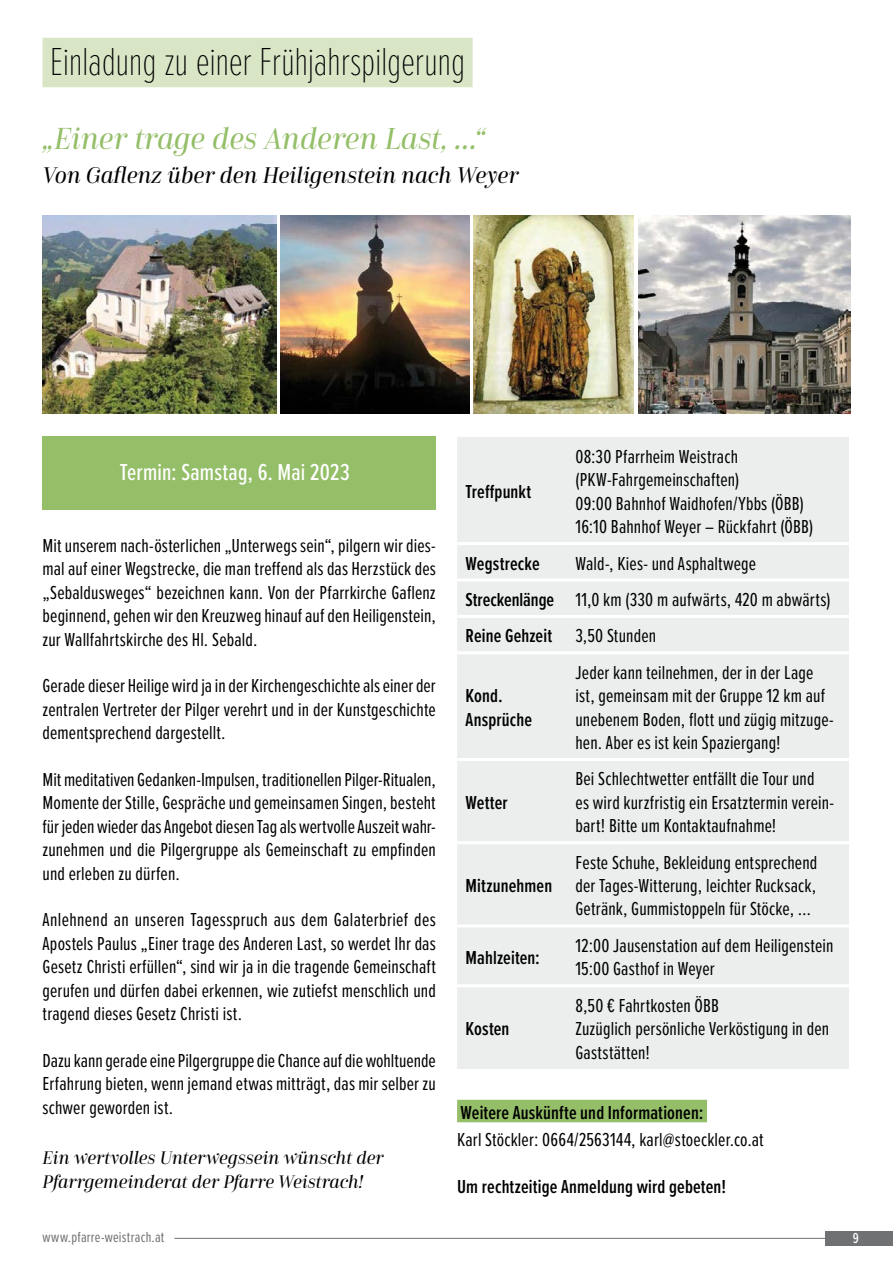
<style>
.page{position:relative;width:893px;height:1263px;background:#fff}
.page>*{position:absolute;margin:0;border:0;box-sizing:border-box;transform-origin:0 0}
.t1{font:100 40.5px "Proxima Nova Ex Cn";letter-spacing:-.01em;color:#000}
.t2{font:30px "Cabrito Didone Con Med It";letter-spacing:-.005em;color:#94be68}
.t3{font:500 24px "Proxima Nova Ex Cn";letter-spacing:.01em;color:#fff}
.t4{font:22.5px "Cabrito Didone Con Med It";color:#000}
.t5{font:19.5px/23.4px "Proxima Nova Ex Cn";letter-spacing:.005em;color:#000;text-align:justify}
.t6{font:600 19.5px/23.4px "Proxima Nova Ex Cn";letter-spacing:.01em;color:#000}
.t7{font:18px/24px "Cabrito Didone Con Med It";color:#000}
.t8{font:15px "Proxima Nova Ex Cn";letter-spacing:.015em;color:#707172}
.t9{font:500 15px "Proxima Nova Ex Cn";color:#fff}
.s1{font-weight:600}
</style>
<div class="page">
<div style="left:43px;top:437px;width:393px;height:73px;background:#94be68"></div>
<div style="left:43px;top:38px;width:430px;height:49px;background:#d8e6c6"></div>
<div style="left:457px;top:437px;width:392px;height:632px;background:#eceded"></div>
<hr style="left:457px;top:542px;width:110px;height:3px;background:#fff">
<hr style="left:567px;top:542px;width:282px;height:3px;background:#fff">
<hr style="left:457px;top:578px;width:110px;height:3px;background:#fff">
<hr style="left:567px;top:578px;width:282px;height:3px;background:#fff">
<hr style="left:457px;top:615px;width:110px;height:3px;background:#fff">
<hr style="left:567px;top:615px;width:282px;height:3px;background:#fff">
<hr style="left:457px;top:651px;width:110px;height:3px;background:#fff">
<hr style="left:567px;top:651px;width:282px;height:3px;background:#fff">
<hr style="left:457px;top:758px;width:110px;height:3px;background:#fff">
<hr style="left:567px;top:758px;width:282px;height:3px;background:#fff">
<hr style="left:457px;top:841px;width:110px;height:3px;background:#fff">
<hr style="left:567px;top:841px;width:282px;height:3px;background:#fff">
<hr style="left:457px;top:924px;width:110px;height:3px;background:#fff">
<hr style="left:567px;top:924px;width:282px;height:3px;background:#fff">
<hr style="left:457px;top:984px;width:110px;height:3px;background:#fff">
<hr style="left:567px;top:984px;width:282px;height:3px;background:#fff">
<img style="left:280px;top:215px;width:189px;height:198px">
<img style="left:474px;top:215px;width:160px;height:198px">
<img style="left:638px;top:215px;width:212px;height:198px">
<img style="left:43px;top:215px;width:233px;height:198px">
<div style="left:457px;top:1100px;width:250px;height:22px;background:#94be68"></div>
<hr style="left:174px;top:1238px;width:719px;height:1px;background:#707172">
<div style="left:825px;top:1231px;width:68px;height:15px;background:#707172"></div>
<h1 class="t1" style="left:50px;top:32px;width:417px">Einladung zu einer Frühjahrspilgerung</h1>
<h2 class="t2" style="left:43px;top:121px;width:444px">„Einer trage des Anderen Last, …“</h2>
<p class="t4" style="left:43px;top:163px;width:477px">Von Gaflenz über den Heiligenstein nach Weyer</p>
<p class="t3" style="left:120px;top:455px;width:231px">Termin: Samstag, 6. Mai 2023</p>
<p class="t5" style="left:43px;top:533px;width:395px">Mit unserem nach-österlichen „Unterwegs sein“, pilgern wir dies&shy;mal auf einer Wegstrecke, die man treffend als das Herzstück des „Sebaldusweges“ bezeichnen kann. Von der Pfarrkirche Gaflenz beginnend, gehen wir den Kreuzweg hinauf auf den Heiligenstein, zur Wallfahrtskirche des Hl. Sebald.</p>
<p class="t5" style="left:43px;top:673px;width:395px">Gerade dieser Heilige wird ja in der Kirchengeschichte als einer der zentralen Vertreter der Pilger verehrt und in der Kunstgeschichte dementsprechend dargestellt.</p>
<p class="t5" style="left:43px;top:767px;width:395px">Mit meditativen Gedanken-Impulsen, traditionellen Pilger-Ritualen, Momente der Stille, Gespräche und gemeinsamen Singen, besteht für jeden wieder das Angebot diesen Tag als wertvolle Auszeit wahr&shy;zunehmen und die Pilgergruppe als Gemeinschaft zu empfinden und erleben zu dürfen.</p>
<p class="t5" style="left:43px;top:907px;width:395px">Anlehnend an unseren Tagesspruch aus dem Galaterbrief des Apostels Paulus „Einer trage des Anderen Last, so werdet Ihr das Gesetz Christi erfüllen“, sind wir ja in die tragende Gemeinschaft gerufen und dürfen dabei erkennen, wie zutiefst menschlich und tragend dieses Gesetz Christi ist.</p>
<p class="t5" style="left:43px;top:1048px;width:395px">Dazu kann gerade eine Pilgergruppe die Chance auf die wohltuende Erfahrung bieten, wenn jemand etwas mitträgt, das mir selber zu schwer geworden ist.</p>
<p class="t7" style="left:43px;top:1146px;width:342px">Ein wertvolles Unterwegssein wünscht der<br>Pfarrgemeinderat der Pfarre Weistrach!</p>
<p class="t6" style="left:466px;top:479px;width:67px">Treffpunkt</p>
<p class="t5" style="left:575px;top:444px;width:239px;text-align:left">08:30 Pfarrheim Weistrach (PKW-Fahrgemeinschaften)<br>09:00 Bahnhof Waidhofen/Ybbs (ÖBB)<br>16:10 Bahnhof Weyer – Rückfahrt (ÖBB)</p>
<p class="t6" style="left:466px;top:551px;width:76px">Wegstrecke</p>
<p class="t5" style="left:466px;top:544px;width:366px;line-height:36.5px;text-align:left;text-indent:110px">Wald-, Kies- und Asphaltwege<br><span class="s1">Streckenlänge</span> 11,0 km (330 m aufwärts, 420 m abwärts)<br><span class="s1">Reine Gehzeit</span> 3,50 Stunden</p>
<p class="t6" style="left:466px;top:683px;width:68px">Kond.<br>Ansprüche</p>
<p class="t6" style="left:466px;top:790px;width:44px">Wetter</p>
<p class="t6" style="left:466px;top:873px;width:88px">Mitzunehmen</p>
<p class="t5" style="left:575px;top:660px;width:260px;text-align:left">Jeder kann teilnehmen, der in der Lage ist, gemeinsam mit der Gruppe 12 km auf unebenem Boden, flott und zügig mitzuge&shy;hen. Aber es ist kein Spaziergang!</p>
<p class="t5" style="left:575px;top:766px;width:260px;text-align:left">Bei Schlechtwetter entfällt die Tour und<br>es wird kurzfristig ein Ersatztermin verein&shy;bart! Bitte um Kontaktaufnahme!</p>
<p class="t5" style="left:575px;top:850px;width:243px">Feste Schuhe, Bekleidung entsprechend der Tages-Witterung, leichter Rucksack, Getränk, Gummistoppeln für Stöcke, …</p>
<p class="t6" style="left:466px;top:945px;width:76px">Mahlzeiten:</p>
<p class="t5" style="left:575px;top:933px;width:259px">12:00 Jausenstation auf dem Heiligenstein<br>15:00 Gasthof in Weyer</p>
<p class="t6" style="left:466px;top:1016px;width:45px">Kosten</p>
<p class="t5" style="left:575px;top:993px;width:255px;text-align:left">8,50 € Fahrtkosten ÖBB<br>Zuzüglich persönliche Verköstigung in den<br>Gaststätten!</p>
<p class="t6" style="left:461px;top:1100px;width:244px">Weitere Auskünfte und Informationen:</p>
<p class="t5" style="left:457px;top:1127px;width:308px">Karl Stöckler: 0664/2563144, karl@stoeckler.co.at</p>
<p class="t6" style="left:457px;top:1174px;width:270px">Um rechtzeitige Anmeldung wird gebeten!</p>
<p class="t8" style="left:43px;top:1226px;width:123px">www.pfarre-weistrach.at</p>
<p class="t9" style="left:853px;top:1227px;width:8px">9</p>
</div>
